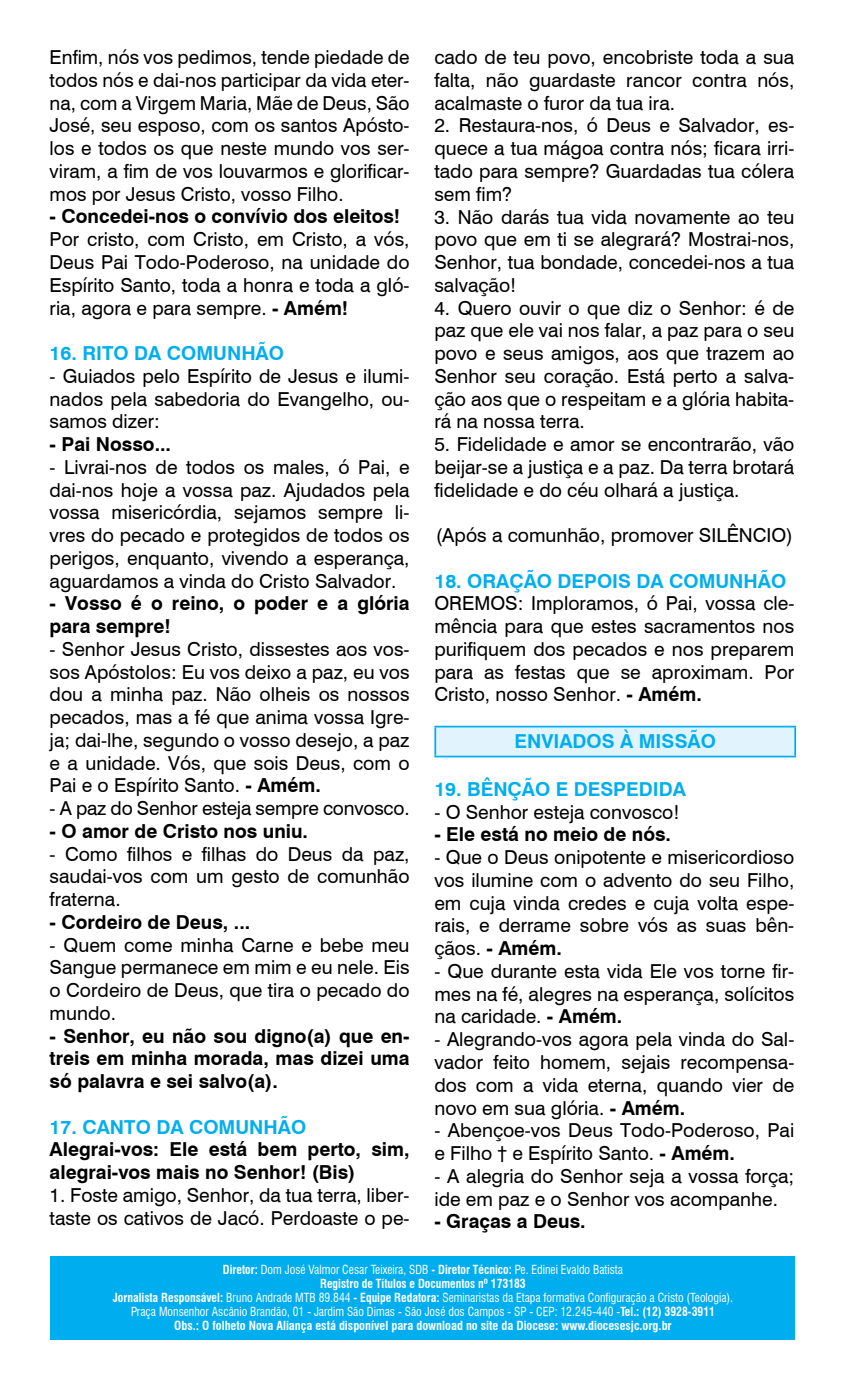
<style>
.page{position:relative;width:844px;height:1389px;background:#fff}
.page>*{position:absolute;margin:0;border:0;box-sizing:border-box;transform-origin:0 0}
.t1{font:19.25px/22.8px "Swiss 721 BT";color:#000;text-align:justify}
.t2{font:700 19.25px/22.8px "Swiss 721 BT";color:#000}
.t3{font:700 19.25px "Swiss 721 BT";color:#00aeef}
.t4{font:condensed 12.25px/14px "Swiss 721 BT";color:#fff;text-align:center;scale:.95 1}
.s1{font-weight:700}
</style>
<div class="page">
<div style="left:51px;top:1256px;width:744px;height:83px;background:#00aeef"></div>
<div style="left:435px;top:727px;width:360px;height:30px;background:#e1f4fd"></div>
<hr style="left:434px;top:726px;width:361px;height:1px;background:#00aeef">
<hr style="left:434px;top:727px;width:2px;height:29px;background:#00aeef">
<svg style="left:794px;top:727px;width:1px;height:29px"></svg>
<hr style="left:434px;top:756px;width:361px;height:1px;background:#00aeef">
<p class="t1" style="left:50px;top:45px;width:361px">Enfim, nós vos pedimos, tende piedade de todos nós e dai-nos participar da vida eter&shy;na, com a Virgem Maria, Mãe de Deus, São José, seu esposo, com os santos Apósto&shy;los e todos os que neste mundo vos ser&shy;viram, a fim de vos louvarmos e glorificar&shy;mos por Jesus Cristo, vosso Filho.</p>
<p class="t2" style="left:50px;top:205px;width:352px">- Concedei-nos o convívio dos eleitos!</p>
<p class="t1" style="left:50px;top:227px;width:361px">Por cristo, com Cristo, em Cristo, a vós, Deus Pai Todo-Poderoso, na unidade do Espírito Santo, toda a honra e toda a gló&shy;ria, agora e para sempre. <span class="s1">- Amém!</span></p>
<p class="t3" style="left:50px;top:340px;width:236px">16. RITO DA COMUNHÃO</p>
<p class="t1" style="left:50px;top:364px;width:361px">- Guiados pelo Espírito de Jesus e ilumi&shy;nados pela sabedoria do Evangelho, ou&shy;samos dizer:</p>
<p class="t2" style="left:50px;top:432px;width:123px">- Pai Nosso...</p>
<p class="t1" style="left:50px;top:455px;width:361px">- Livrai-nos de todos os males, ó Pai, e dai-nos hoje a vossa paz. Ajudados pela vossa misericórdia, sejamos sempre li&shy;vres do pecado e protegidos de todos os perigos, enquanto, vivendo a esperança, aguardamos a vinda do Cristo Salvador.</p>
<p class="t2" style="left:50px;top:591px;width:361px">- Vosso é o reino, o poder e a glória para sempre!</p>
<p class="t1" style="left:50px;top:637px;width:361px">- Senhor Jesus Cristo, dissestes aos vos&shy;sos Apóstolos: Eu vos deixo a paz, eu vos dou a minha paz. Não olheis os nossos pecados, mas a fé que anima vossa Igre&shy;ja; dai-lhe, segundo o vosso desejo, a paz e a unidade. Vós, que sois Deus, com o Pai e o Espírito Santo. <span class="s1">- Amém.</span></p>
<p class="t1" style="left:50px;top:796px;width:361px">- A paz do Senhor esteja sempre convosco.</p>
<p class="t2" style="left:50px;top:819px;width:260px">- O amor de Cristo nos uniu.</p>
<p class="t1" style="left:50px;top:842px;width:361px">- Como filhos e filhas do Deus da paz, saudai-vos com um gesto de comunhão fraterna.</p>
<p class="t2" style="left:50px;top:910px;width:202px">- Cordeiro de Deus, ...</p>
<p class="t1" style="left:50px;top:933px;width:361px">- Quem come minha Carne e bebe meu Sangue permanece em mim e eu nele. Eis o Cordeiro de Deus, que tira o pecado do mundo.</p>
<p class="t2" style="left:50px;top:1024px;width:361px;text-align:justify">- Senhor, eu não sou digno(a) que en&shy;treis em minha morada, mas dizei uma só palavra e sei salvo(a).</p>
<p class="t3" style="left:50px;top:1113px;width:258px">17. CANTO DA COMUNHÃO</p>
<p class="t2" style="left:50px;top:1137px;width:361px">Alegrai-vos: Ele está bem perto, sim, alegrai-vos mais no Senhor! (Bis)</p>
<p class="t1" style="left:50px;top:1183px;width:361px">1. Foste amigo, Senhor, da tua terra, liber&shy;taste os cativos de Jacó. Perdoaste o pe-</p>
<p class="t4" style="left:113px;top:1263px;width:654px"><span class="s1">Diretor:</span> Dom José Valmor Cesar Teixeira, SDB <span class="s1">- Diretor Técnico:</span> Pe. Edinei Evaldo Batista<br><span class="s1">Registro de Títulos e Documentos nº 173183<br>Jornalista Responsável:</span> Bruno Andrade MTB 89.844 <span class="s1">- Equipe Redatora:</span> Seminaristas da Etapa formativa Configuração a Cristo (Teologia).<br>Praça Monsenhor Ascânio Brandão, 01 - Jardim São Dimas - São José dos Campos - SP - CEP: 12.245-440 -<span class="s1">Tel.: (12) 3928-3911<br>Obs.: O folheto Nova Aliança está disponível para download no site da Diocese: www.diocesesjc.org.br</span></p>
<p class="t1" style="left:434px;top:45px;width:361px">cado de teu povo, encobriste toda a sua falta, não guardaste rancor contra nós, acalmaste o furor da tua ira.</p>
<p class="t1" style="left:434px;top:114px;width:361px">2. Restaura-nos, ó Deus e Salvador, es&shy;quece a tua mágoa contra nós; ficara irri&shy;tado para sempre? Guardadas tua cólera sem fim?</p>
<p class="t1" style="left:434px;top:205px;width:361px">3. Não darás tua vida novamente ao teu povo que em ti se alegrará? Mostrai-nos, Senhor, tua bondade, concedei-nos a tua salvação!</p>
<p class="t1" style="left:434px;top:296px;width:361px">4. Quero ouvir o que diz o Senhor: é de paz que ele vai nos falar, a paz para o seu povo e seus amigos, aos que trazem ao Senhor seu coração. Está perto a salva&shy;ção aos que o respeitam e a glória habita&shy;rá na nossa terra.</p>
<p class="t1" style="left:434px;top:432px;width:361px">5. Fidelidade e amor se encontrarão, vão beijar-se a justiça e a paz. Da terra brotará fidelidade e do céu olhará a justiça.</p>
<p class="t1" style="left:435px;top:523px;width:358px">(Após a comunhão, promover SILÊNCIO)</p>
<p class="t3" style="left:434px;top:567px;width:353px">18. ORAÇÃO DEPOIS DA COMUNHÃO</p>
<p class="t1" style="left:434px;top:591px;width:361px">OREMOS: Imploramos, ó Pai, vossa cle&shy;mência para que estes sacramentos nos purifiquem dos pecados e nos preparem para as festas que se aproximam. Por Cristo, nosso Senhor. <span class="s1">- Amém.</span></p>
<p class="t3" style="left:514px;top:728px;width:203px">ENVIADOS À MISSÃO</p>
<p class="t3" style="left:434px;top:776px;width:253px">19. BÊNÇÃO E DESPEDIDA</p>
<p class="t1" style="left:434px;top:800px;width:247px">- O Senhor esteja convosco!</p>
<p class="t2" style="left:434px;top:823px;width:238px">- Ele está no meio de nós.</p>
<p class="t1" style="left:434px;top:845px;width:361px">- Que o Deus onipotente e misericordioso vos ilumine com o advento do seu Filho, em cuja vinda credes e cuja volta espe&shy;rais, e derrame sobre vós as suas bên&shy;çãos. <span class="s1">- Amém.</span></p>
<p class="t1" style="left:434px;top:959px;width:361px">- Que durante esta vida Ele vos torne fir&shy;mes na fé, alegres na esperança, solícitos na caridade. <span class="s1">- Amém.</span></p>
<p class="t1" style="left:434px;top:1027px;width:361px">- Alegrando-vos agora pela vinda do Sal&shy;vador feito homem, sejais recompensa&shy;dos com a vida eterna, quando vier de novo em sua glória. <span class="s1">- Amém.</span></p>
<p class="t1" style="left:434px;top:1118px;width:361px">- Abençoe-vos Deus Todo-Poderoso, Pai e Filho † e Espírito Santo. <span class="s1">- Amém.</span></p>
<p class="t1" style="left:434px;top:1164px;width:361px">- A alegria do Senhor seja a vossa força; ide em paz e o Senhor vos acompanhe.</p>
<p class="t2" style="left:434px;top:1209px;width:153px">- Graças a Deus.</p>
</div>
